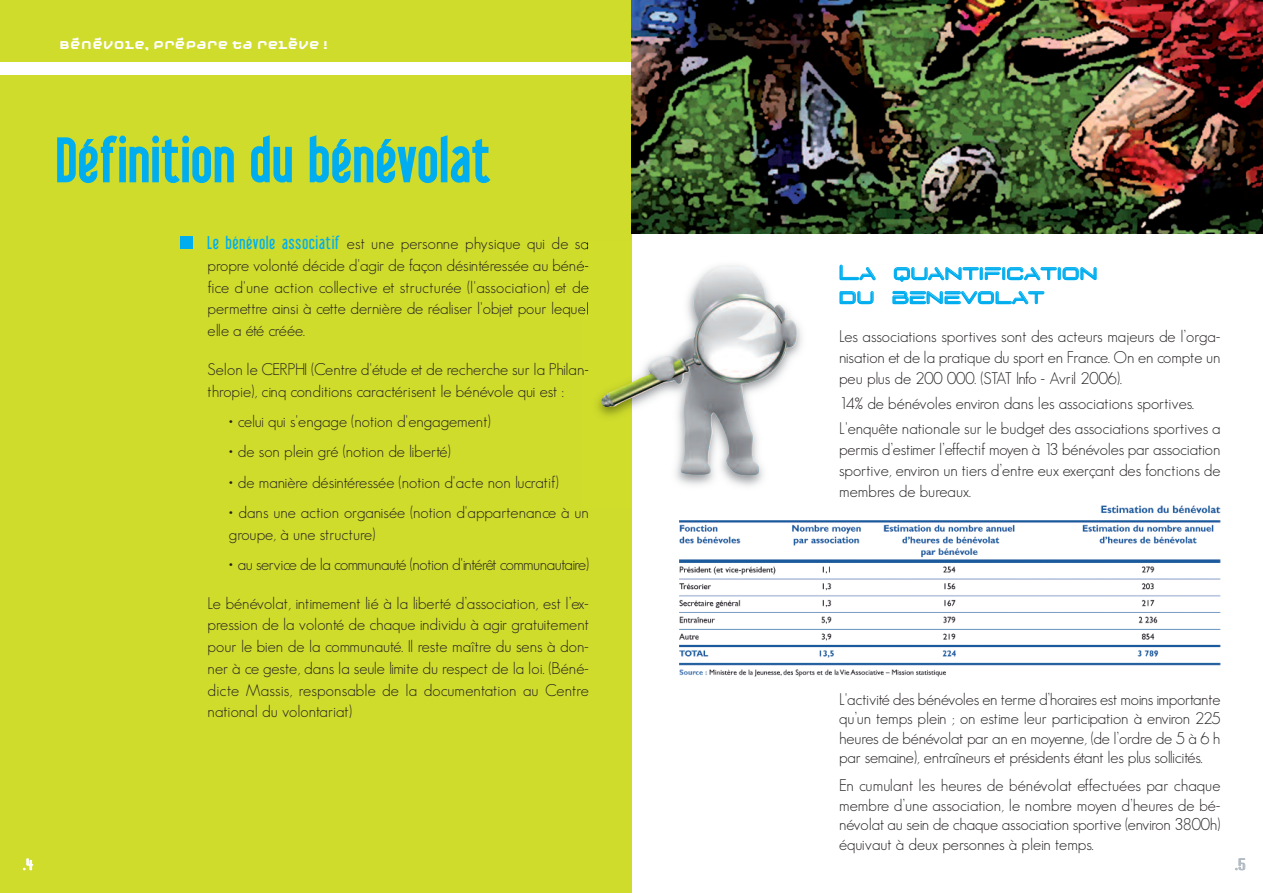
<style>
.page{position:relative;width:1263px;height:893px;background:#fff}
.page>*{position:absolute;margin:0;border:0;box-sizing:border-box;transform-origin:0 0}
.t1{font:60px "Libel Suit";letter-spacing:.05em;color:#00aeef}
.t2{font:21px/24px "D3 Euronism";letter-spacing:.055em;color:#00aeef}
.t3{font:300 16.5px/21.8px "Geosans";color:#231f20;text-align:justify}
.t4{font:300 16.5px "Geosans";letter-spacing:-.025em;color:#231f20}
.t5{font:13.5px "Brassiere";color:#fff}
.t6{font:13.5px "Brassiere";color:#b2bbc2}
.t7{font:700 12px "Moby";color:#fff}
.s1{font-family:"Libel Suit";font-weight:400;font-size:18px;color:#00aeef}
</style>
<div class="page">
<img style="left:679px;top:505px;width:542px;height:172px">
<div style="left:0;top:0;width:631px;height:893px;background:#cfdc2c"></div>
<div style="left:180px;top:236px;width:12px;height:13px;background:#00aeef"></div>
<img style="left:583px;top:242px;width:251px;height:265px">
<img style="left:602px;top:266px;width:196px;height:211px">
<div style="left:0;top:62px;width:1262px;height:13px;background:#fff"></div>
<img style="left:632px;top:0;width:631px;height:234px">
<p class="t7" style="left:59px;top:37px;width:270px">BÉNÉVOLE, PRÉPARE TA RELÈVE !</p>
<h1 class="t1" style="left:57px;top:128px;width:434px">Définition du bénévolat</h1>
<p class="t3" style="left:208px;top:233px;width:383px"><span class="s1">Le bénévole associatif</span> est une personne physique qui de sa propre volonté décide d'agir de façon désintéressée au béné&shy;fice d'une action collective et structurée (l'association) et de permettre ainsi à cette dernière de réaliser l'objet pour lequel elle a été créée.</p>
<p class="t3" style="left:208px;top:358px;width:383px">Selon le CERPHI (Centre d'étude et de recherche sur la Philan&shy;thropie), cinq conditions caractérisent le bénévole qui est :</p>
<p class="t3" style="left:229px;top:410px;width:263px">• celui qui s'engage (notion d'engagement)</p>
<p class="t3" style="left:229px;top:441px;width:223px">• de son plein gré (notion de liberté)</p>
<p class="t3" style="left:229px;top:471px;width:331px">• de manière désintéressée (notion d'acte non lucratif)</p>
<p class="t3" style="left:229px;top:501px;width:362px">• dans une action organisée (notion d'appartenance à un groupe, à une structure)</p>
<p class="t4" style="left:229px;top:555px;width:361px">• au service de la communauté (notion d'intérêt communautaire)</p>
<p class="t3" style="left:208px;top:592px;width:383px">Le bénévolat, intimement lié à la liberté d’association, est l’ex&shy;pression de la volonté de chaque individu à agir gratuitement pour le bien de la communauté. Il reste maître du sens à don&shy;ner à ce geste, dans la seule limite du respect de la loi. (Béné&shy;dicte Massis, responsable de la documentation au Centre national du volontariat)</p>
<p class="t2" style="left:839px;top:262px;width:259px">La quantification du benevolat</p>
<p class="t3" style="left:839px;top:325px;width:383px;line-height:21px">Les associations sportives sont des acteurs majeurs de l’orga&shy;nisation et de la pratique du sport en France. On en compte un peu plus de 200 000. (STAT Info - Avril 2006).</p>
<p class="t3" style="left:839px;top:391px;width:383px;line-height:25.2px">14% de bénévoles environ dans les associations sportives.<br>L'enquête nationale sur le budget des associations sportives a</p>
<p class="t3" style="left:839px;top:439px;width:383px;line-height:21px">permis d’estimer l’effectif moyen à 13 bénévoles par association sportive, environ un tiers d’entre eux exerçant des fonctions de membres de bureaux.</p>
<p class="t3" style="left:839px;top:689px;width:383px;line-height:19.5px">L'activité des bénévoles en terme d’horaires est moins importante qu’un temps plein ; on estime leur participation à environ 225 heures de bénévolat par an en moyenne, (de l’ordre de 5 à 6 h par semaine), entraîneurs et présidents étant les plus solicités.</p>
<p class="t3" style="left:839px;top:775px;width:383px;line-height:19.5px">En cumulant les heures de bénévolat effectuées par chaque membre d’une association, le nombre moyen d’heures de bé&shy;névolat au sein de chaque association sportive (environ 3800h) équivaut à deux personnes à plein temps.</p>
<p class="t5" style="left:23px;top:855px;width:12px">.4</p>
<p class="t6" style="left:1235px;top:855px;width:12px">.5</p>
</div>
